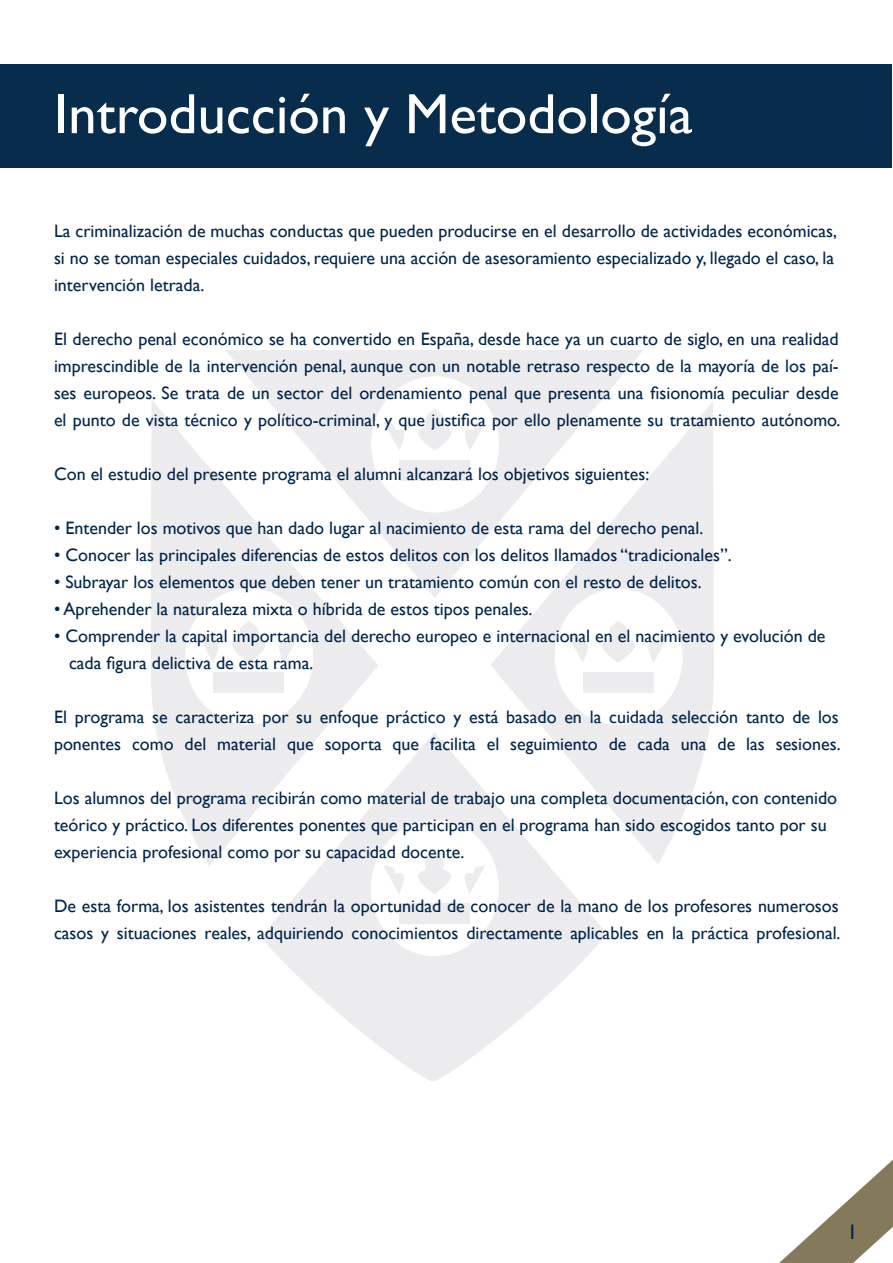
<style>
.page{position:relative;width:893px;height:1263px;background:#fff}
.page>*{position:absolute;margin:0;border:0;box-sizing:border-box;transform-origin:0 0}
.t1{font:57px "Gill Sans";color:#fff}
.t2{font:21px "Gill Sans";color:#00254c}
.t3{font:18px/27px "Gill Sans";color:#002248}
.t4{font:18px/27px "Gill Sans";color:#00254c}
</style>
<div class="page">
<div style="left:0;top:64px;width:892px;height:103px;background:#082d4c"></div>
<svg style="left:779px;top:1159px;width:114px;height:104px"></svg>
<svg style="left:491px;top:403px;width:223px;height:307px;fill:#ececee"></svg>
<svg style="left:689px;top:413px;width:24px;height:17px"></svg>
<svg style="left:644px;top:478px;width:4px;height:6px"></svg>
<svg style="left:644px;top:521px;width:59px;height:17px"></svg>
<svg style="left:644px;top:548px;width:70px;height:17px"></svg>
<svg style="left:644px;top:575px;width:57px;height:17px"></svg>
<div style="left:583px;top:672px;width:70px;height:21px;background:#ececee"></div>
<svg style="left:506px;top:616px;width:208px;height:47px"></svg>
<svg style="left:226px;top:350px;width:418px;height:248px"></svg>
<div style="left:233px;top:359px;width:403px;height:17px;background:#ececee"></div>
<svg style="left:378px;top:467px;width:167px;height:17px"></svg>
<div style="left:378px;top:521px;width:121px;height:17px;background:#ececee"></div>
<svg style="left:393px;top:548px;width:84px;height:17px"></svg>
<svg style="left:416px;top:575px;width:38px;height:17px"></svg>
<div style="left:399px;top:460px;width:71px;height:7px;background:#ececee"></div>
<div style="left:399px;top:467px;width:71px;height:13px;background:#ececee"></div>
<svg style="left:256px;top:386px;width:357px;height:65px"></svg>
<svg style="left:151px;top:403px;width:227px;height:307px"></svg>
<svg style="left:151px;top:413px;width:26px;height:17px"></svg>
<svg style="left:151px;top:467px;width:72px;height:17px"></svg>
<div style="left:151px;top:521px;width:118px;height:17px;background:#ececee"></div>
<div style="left:151px;top:548px;width:141px;height:17px;background:#ececee"></div>
<svg style="left:151px;top:575px;width:164px;height:17px;background:#ededef"></svg>
<div style="left:213px;top:673px;width:71px;height:19px;background:#ececee"></div>
<svg style="left:151px;top:602px;width:210px;height:71px"></svg>
<svg style="left:266px;top:943px;width:333px;height:138px;fill:#ececee"></svg>
<svg style="left:153px;top:710px;width:559px;height:233px"></svg>
<h1 class="t1" style="left:54px;top:81px;width:640px">Introducción y Metodología</h1>
<p class="t4" style="left:54px;top:217px;width:784px">La criminalización de muchas conductas que pueden producirse en el desarrollo de actividades económicas, si no se toman especiales cuidados, requiere una acción de asesoramiento especializado y, llegado el caso, la intervención letrada.</p>
<p class="t4" style="left:54px;top:325px;width:786px">El derecho penal económico se ha convertido en España, desde hace ya un cuarto de siglo, en una realidad</p>
<p class="t3" style="left:54px;top:352px;width:786px">imprescindible de la intervención penal, aunque con un notable retraso respecto de la mayoría de los paí-</p>
<p class="t3" style="left:54px;top:406px;width:788px">el punto de vista técnico y político-criminal, y que justifica por ello plenamente su tratamiento autónomo.</p>
<p class="t3" style="left:54px;top:379px;width:786px">ses europeos. Se trata de un sector del ordenamiento penal que presenta una fisionomía peculiar desde</p>
<p class="t3" style="left:54px;top:460px;width:597px">Con el estudio del presente programa el alumni alcanzará los objetivos siguientes:</p>
<p class="t3" style="left:54px;top:514px;width:651px">• Entender los motivos que han dado lugar al nacimiento de esta rama del derecho penal.</p>
<p class="t3" style="left:54px;top:541px;width:679px">• Conocer las principales diferencias de estos delitos con los delitos llamados “tradicionales”.</p>
<p class="t3" style="left:54px;top:568px;width:649px">• Subrayar los elementos que deben tener un tratamiento común con el resto de delitos.</p>
<p class="t3" style="left:54px;top:595px;width:480px">• Aprehender la naturaleza mixta o híbrida de estos tipos penales.</p>
<p class="t3" style="left:54px;top:622px;width:773px">• Comprender la capital importancia del derecho europeo e internacional en el nacimiento y evolución de</p>
<p class="t3" style="left:69px;top:649px;width:246px">cada figura delictiva de esta rama.</p>
<p class="t3" style="left:54px;top:703px;width:786px">El programa se caracteriza por su enfoque práctico y está basado en la cuidada selección tanto de los</p>
<p class="t3" style="left:54px;top:730px;width:788px">ponentes como del material que soporta que facilita el seguimiento de cada una de las sesiones.</p>
<p class="t3" style="left:54px;top:784px;width:785px">Los alumnos del programa recibirán como material de trabajo una completa documentación, con contenido teórico y práctico. Los diferentes ponentes que participan en el programa han sido escogidos tanto por su experiencia profesional como por su capacidad docente.</p>
<p class="t3" style="left:54px;top:892px;width:788px">De esta forma, los asistentes tendrán la oportunidad de conocer de la mano de los profesores numerosos casos y situaciones reales, adquiriendo conocimientos directamente aplicables en la práctica profesional.</p>
<p class="t2" style="left:847px;top:1219px;width:12px">1</p>
</div>
